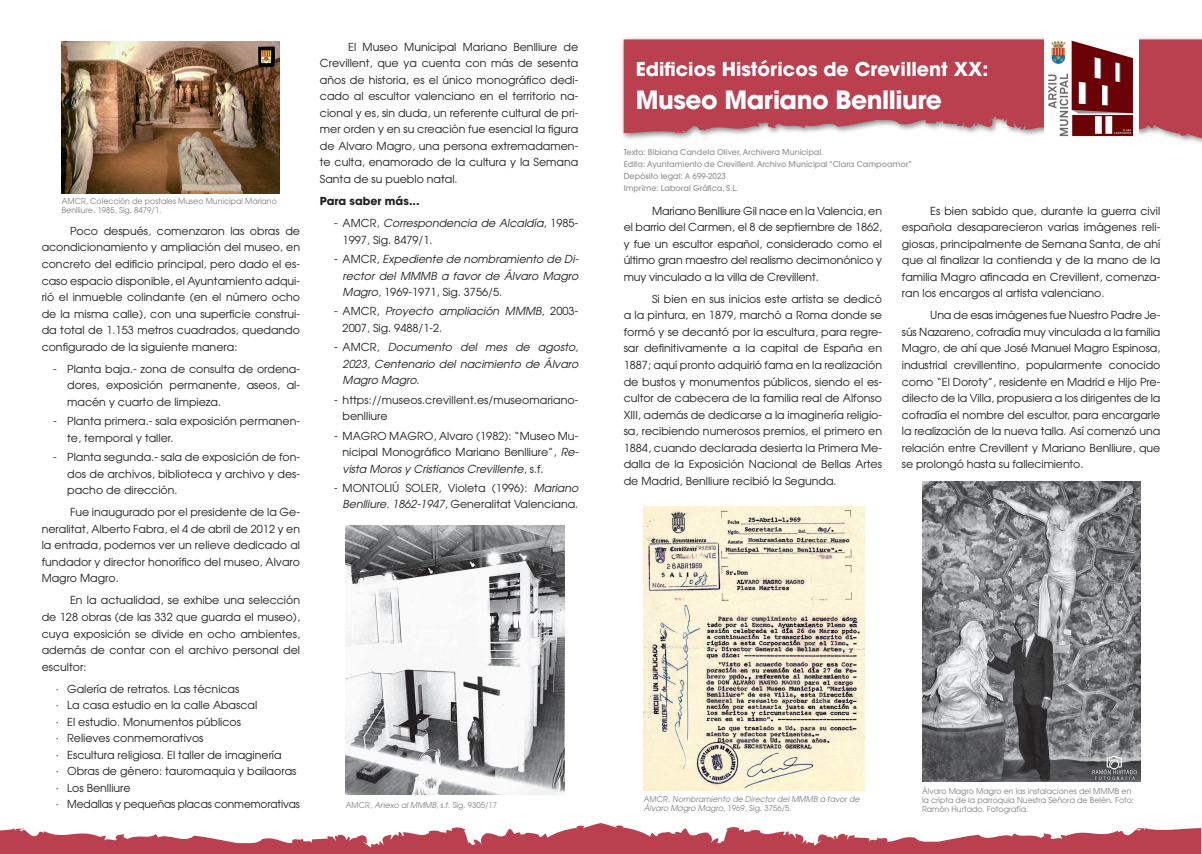
<style>
.page{position:relative;width:1202px;height:854px;background:#fff}
.page>*{position:absolute;margin:0;border:0;box-sizing:border-box;transform-origin:0 0}
.t1{font:700 25px "Avant Garde";letter-spacing:-.02em;color:#fff}
.t2{font:700 19px "Avant Garde";color:#fff}
.Cuerpo_ok{font:11px/16.5px "Avant Garde";color:#231f20;text-align:justify}
.t3{font:italic 11px/16.5px "Avant Garde";color:#231f20;text-align:justify}
.Cuerpo_ok-2{font:11px "Avant Garde";color:#231f20;scale:.96 1}
.Cuerpo_ok-3{font:700 11px "Avant Garde";color:#231f20}
.t4{font:8px/9px "Avant Garde";color:#808285}
.t5{font:500 8px "Avant Garde";color:#939598}
.t6{font:italic 8px/9px "Avant Garde";color:#808285}
.s1{font-style:italic}
.s2{font-style:normal}
</style>
<div class="page">
<div style="left:620px;top:36px;width:582px;height:109px;background:#231f20;opacity:.53"></div>
<svg style="left:624px;top:39px;width:578px;height:99px;background:#be5260"></svg>
<svg style="left:0;top:823px;width:1201px;height:30px"></svg>
<img style="left:1044px;top:38px;width:95px;height:102px">
<img style="left:644px;top:506px;width:220px;height:283px">
<img style="left:922px;top:481px;width:218px;height:300px">
<img style="left:62px;top:42px;width:218px;height:151px">
<img style="left:346px;top:525px;width:218px;height:269px">
<p class="t4" style="left:62px;top:197px;width:217px">AMCR, Colección de postales Museo Municipal Mariano<br>Benlliure, 1985, Sig. 8479/1.</p>
<p class="Cuerpo_ok" style="left:42px;top:222px;width:260px;text-indent:28px">Poco después, comenzaron las obras de acondicionamiento y ampliación del museo, en concreto del edificio principal, pero dado el es&shy;caso espacio disponible, el Ayuntamiento adqui&shy;rió el inmueble colindante (en el número ocho de la misma calle), con una superficie construi&shy;da total de 1.153 metros cuadrados, quedando configurado de la siguiente manera:</p>
<p class="Cuerpo_ok" style="left:67px;top:360px;width:234px;text-indent:-14px">- Planta baja.- zona de consulta de ordena&shy;dores, exposición permanente, aseos, al&shy;macén y cuarto de limpieza.</p>
<p class="Cuerpo_ok" style="left:67px;top:412px;width:234px;text-indent:-14px">- Planta primera.- sala exposición permanen&shy;te, temporal y taller.</p>
<p class="Cuerpo_ok" style="left:67px;top:448px;width:234px;text-indent:-14px">- Planta segunda.- sala de exposición de fon&shy;dos de archivos, biblioteca y archivo y des&shy;pacho de dirección.</p>
<p class="Cuerpo_ok" style="left:42px;top:503px;width:260px;text-indent:28px">Fue inaugurado por el presidente de la Ge&shy;neralitat, Alberto Fabra, el 4 de abril de 2012 y en la entrada, podemos ver un relieve dedicado al fundador y director honorífico del museo, Alvaro Magro Magro.</p>
<p class="Cuerpo_ok" style="left:42px;top:591px;width:260px;text-indent:28px">En la actualidad, se exhibe una selección de 128 obras (de las 332 que guarda el museo), cuya exposición se divide en ocho ambientes, además de contar con el archivo personal del escultor:</p>
<p class="Cuerpo_ok" style="left:56px;top:680px;width:185px">· Galería de retratos. Las técnicas</p>
<p class="Cuerpo_ok" style="left:56px;top:696px;width:203px">· La casa estudio en la calle Abascal</p>
<p class="Cuerpo_ok" style="left:56px;top:713px;width:187px">· El estudio. Monumentos públicos</p>
<p class="Cuerpo_ok" style="left:56px;top:729px;width:149px">· Relieves conmemorativos</p>
<p class="Cuerpo_ok" style="left:56px;top:746px;width:227px">· Escultura religiosa. El taller de imaginería</p>
<p class="Cuerpo_ok" style="left:56px;top:762px;width:242px">· Obras de género: tauromaquia y bailaoras</p>
<p class="Cuerpo_ok" style="left:56px;top:779px;width:76px">· Los Benlliure</p>
<p class="Cuerpo_ok-2" style="left:56px;top:797px;width:256px">· Medallas y pequeñas placas conmemorativas</p>
<p class="Cuerpo_ok" style="left:320px;top:38px;width:260px;text-indent:28px">El Museo Municipal Mariano Benlliure de Crevillent, que ya cuenta con más de sesenta años de historia, es el único monográfico dedi&shy;cado al escultor valenciano en el territorio na&shy;cional y es, sin duda, un referente cultural de pri&shy;mer orden y en su creación fue esencial la figura de Alvaro Magro, una persona extremadamen&shy;te culta, enamorado de la cultura y la Semana Santa de su pueblo natal.</p>
<p class="Cuerpo_ok-3" style="left:320px;top:194px;width:101px">Para saber más...</p>
<p class="Cuerpo_ok" style="left:343px;top:215px;width:237px;text-indent:-9px">- AMCR, <span class="s1">Correspondencia de Alcaldía</span>, 1985-<br>1997, Sig. 8479/1.</p>
<p class="t3" style="left:343px;top:250px;width:238px;text-indent:-9px"><span class="s2">- AMCR,</span> Expediente de nombramiento de Di&shy;rector del MMMB a favor de Álvaro Magro Magro<span class="s2">, 1969-1971, Sig. 3756/5.</span></p>
<p class="Cuerpo_ok" style="left:343px;top:303px;width:237px;text-indent:-9px">- AMCR, <span class="s1">Proyecto ampliación MMMB</span>, 2003-<br>2007, Sig. 9488/1-2.</p>
<p class="t3" style="left:343px;top:339px;width:237px;text-indent:-9px"><span class="s2">- AMCR,</span> Documento del mes de agosto, 2023, Centenario del nacimiento de Álvaro Magro Magro<span class="s2">.</span></p>
<p class="Cuerpo_ok" style="left:343px;top:391px;width:237px;text-indent:-9px">- https://museos.crevillent.es/museomariano&shy;benlliure</p>
<p class="Cuerpo_ok" style="left:343px;top:427px;width:238px;text-indent:-9px">- MAGRO MAGRO, Alvaro (1982): “Museo Mu&shy;nicipal Monográfico Mariano Benlliure”, <span class="s1">Re&shy;vista Moros y Cristianos Crevillente</span>, s.f.</p>
<p class="Cuerpo_ok" style="left:334px;top:479px;width:246px;text-align:right">- MONTOLIÚ SOLER, Violeta (1996): <span class="s1">Mariano<br>Benlliure. 1862-1947</span>, Generalitat Valenciana.</p>
<p class="t4" style="left:346px;top:799px;width:153px">AMCR, <span class="s1">Anexo al MMMB</span>, s.f. Sig. 9305/17</p>
<p class="t2" style="left:636px;top:57px;width:354px">Edificios Históricos de Crevillent XX:</p>
<p class="t1" style="left:636px;top:84px;width:308px">Museo Mariano Benlliure</p>
<p class="t5" style="left:624px;top:147px;width:201px">Texto: Bibiana Candela Oliver, Archivera Municipal.</p>
<p class="t5" style="left:624px;top:159px;width:290px">Edita: Ayuntamiento de Crevillent. Archivo Municipal “Clara Campoamor”</p>
<p class="t5" style="left:624px;top:171px;width:104px">Depósito legal: A 699-2023</p>
<p class="t5" style="left:624px;top:183px;width:116px">Imprime: Laboral Gráfica, S.L.</p>
<p class="Cuerpo_ok" style="left:624px;top:202px;width:260px;text-indent:28px">Mariano Benlliure Gil nace en la Valencia, en el barrio del Carmen, el 8 de septiembre de 1862, y fue un escultor español, considerado como el último gran maestro del realismo decimonónico y muy vinculado a la villa de Crevillent.</p>
<p class="Cuerpo_ok" style="left:624px;top:290px;width:260px;text-indent:28px">Si bien en sus inicios este artista se dedicó a la pintura, en 1879, marchó a Roma donde se formó y se decantó por la escultura, para regre&shy;sar definitivamente a la capital de España en 1887; aquí pronto adquirió fama en la realización de bustos y monumentos públicos, siendo el es&shy;cultor de cabecera de la familia real de Alfonso XIII, además de dedicarse a la imaginería religio&shy;sa, recibiendo numerosos premios, el primero en 1884, cuando declarada desierta la Primera Me&shy;dalla de la Exposición Nacional de Bellas Artes de Madrid, Benlliure recibió la Segunda.</p>
<p class="Cuerpo_ok" style="left:902px;top:202px;width:260px;text-indent:28px">Es bien sabido que, durante la guerra civil española desaparecieron varias imágenes reli&shy;giosas, principalmente de Semana Santa, de ahí que al finalizar la contienda y de la mano de la familia Magro afincada en Crevillent, comenza&shy;ran los encargos al artista valenciano.</p>
<p class="Cuerpo_ok" style="left:902px;top:307px;width:260px;text-indent:28px">Una de esas imágenes fue Nuestro Padre Je&shy;sús Nazareno, cofradía muy vinculada a la familia Magro, de ahí que José Manuel Magro Espinosa, industrial crevillentino, popularmente conocido como “El Doroty”, residente en Madrid e Hijo Pre&shy;dilecto de la Villa, propusiera a los dirigentes de la cofradía el nombre del escultor, para encargarle la realización de la nueva talla. Así comenzó una relación entre Crevillent y Mariano Benlliure, que se prolongó hasta su fallecimiento.</p>
<p class="t6" style="left:644px;top:794px;width:217px"><span class="s2">AMCR,</span> Nombramiento de Director del MMMB a favor de<br>Álvaro Magro Magro<span class="s2">, 1969, Sig. 3756/5.</span></p>
<p class="t4" style="left:922px;top:785px;width:214px">Álvaro Magro Magro en las instalaciones del MMMB en la cripta de la parroquia Nuestra Señora de Belén. Foto:<br>Ramón Hurtado. Fotografía.</p>
</div>
